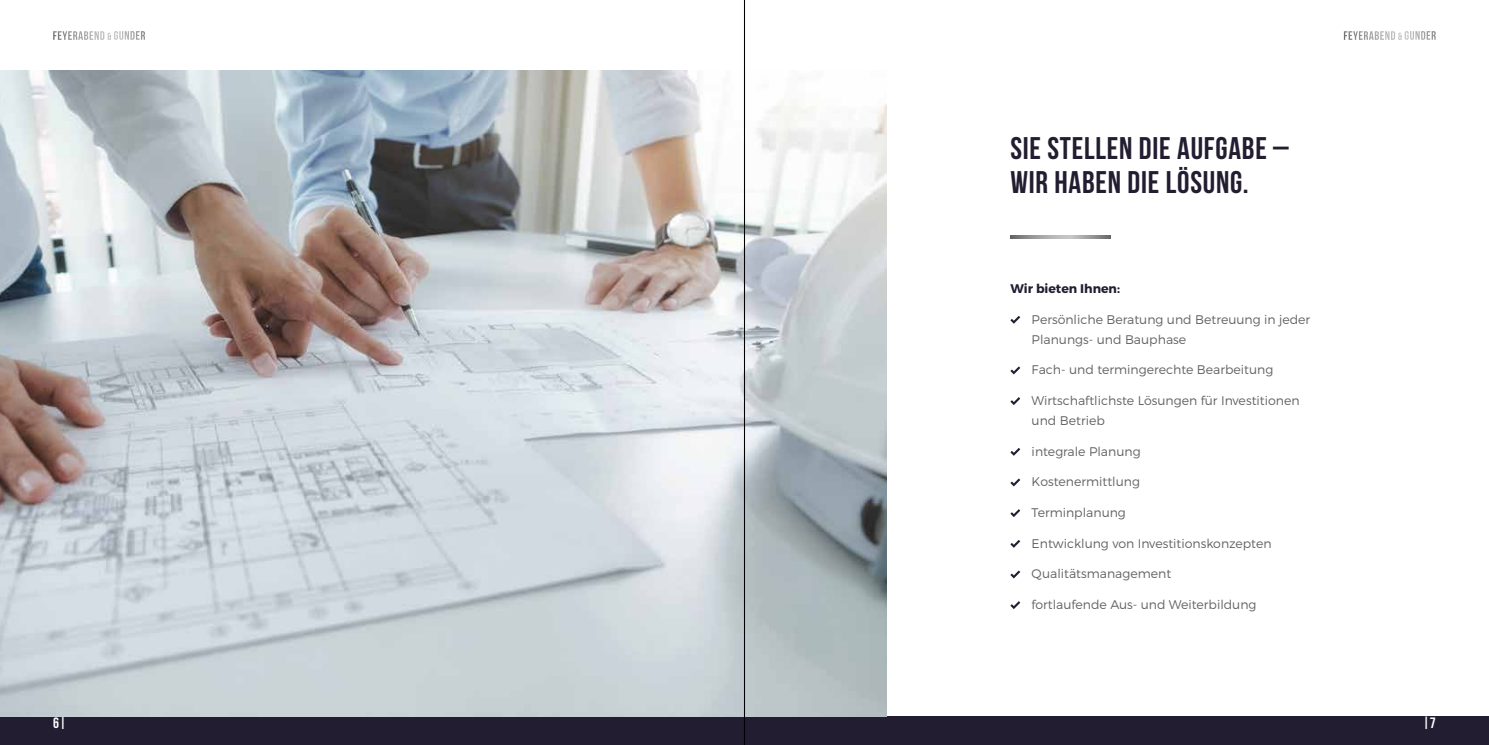
<style>
.page{position:relative;width:1489px;height:745px;background:#fff}
.page>*{position:absolute;margin:0;border:0;box-sizing:border-box;transform-origin:0 0}
.t1{font:700 31.25px/33.8px "Bebas Neue";letter-spacing:.025em;color:#221d30}
.t2{font:15px "Bebas Neue";color:#fff}
.t3{font:300 12.5px/20px "Montserrat";color:#626261}
.t4{font:700 12.5px "Montserrat";color:#221d30}
</style>
<div class="page">
<div style="left:0;top:716px;width:1488px;height:28px;background:#221d30"></div>
<svg style="left:53px;top:31px;width:92px;height:9px"></svg>
<svg style="left:1343px;top:31px;width:92px;height:9px"></svg>
<img style="left:0;top:71px;width:886px;height:644px">
<svg style="left:1010px;top:235px;width:100px;height:3px"></svg>
<svg style="left:1010px;top:315px;width:10px;height:8px"></svg>
<svg style="left:1010px;top:366px;width:10px;height:8px"></svg>
<svg style="left:1010px;top:397px;width:10px;height:8px"></svg>
<svg style="left:1010px;top:448px;width:10px;height:7px"></svg>
<svg style="left:1010px;top:478px;width:10px;height:8px"></svg>
<svg style="left:1010px;top:509px;width:10px;height:8px"></svg>
<svg style="left:1010px;top:540px;width:10px;height:7px"></svg>
<svg style="left:1010px;top:570px;width:10px;height:8px"></svg>
<svg style="left:1010px;top:601px;width:10px;height:7px"></svg>
<hr style="left:744px;top:0;width:1px;height:744px;background:#000">
<h1 class="t1" style="left:1010px;top:131px;width:280px">SIE STELLEN DIE AUFGABE –<br>WIR HABEN DIE LÖSUNG.</h1>
<p class="t4" style="left:1010px;top:281px;width:111px">Wir bieten Ihnen:</p>
<p class="t3" style="left:1031px;top:309px;width:280px">Persönliche Beratung und Betreuung in jeder<br>Planungs- und Bauphase</p>
<p class="t3" style="left:1031px;top:359px;width:243px">Fach- und termingerechte Bearbeitung</p>
<p class="t3" style="left:1031px;top:390px;width:269px">Wirtschaftlichste Lösungen für Investitionen und Betrieb</p>
<p class="t3" style="left:1031px;top:441px;width:110px">integrale Planung</p>
<p class="t3" style="left:1031px;top:471px;width:110px">Kostenermittlung</p>
<p class="t3" style="left:1031px;top:502px;width:96px">Terminplanung</p>
<p class="t3" style="left:1031px;top:532px;width:241px">Entwicklung von Investitionskonzepten</p>
<p class="t3" style="left:1031px;top:563px;width:141px">Qualitätsmanagement</p>
<p class="t3" style="left:1031px;top:594px;width:226px">fortlaufende Aus- und Weiterbildung</p>
<p class="t2" style="left:53px;top:714px;width:15px">6|</p>
<p class="t2" style="left:1422px;top:714px;width:15px">|7</p>
</div>
